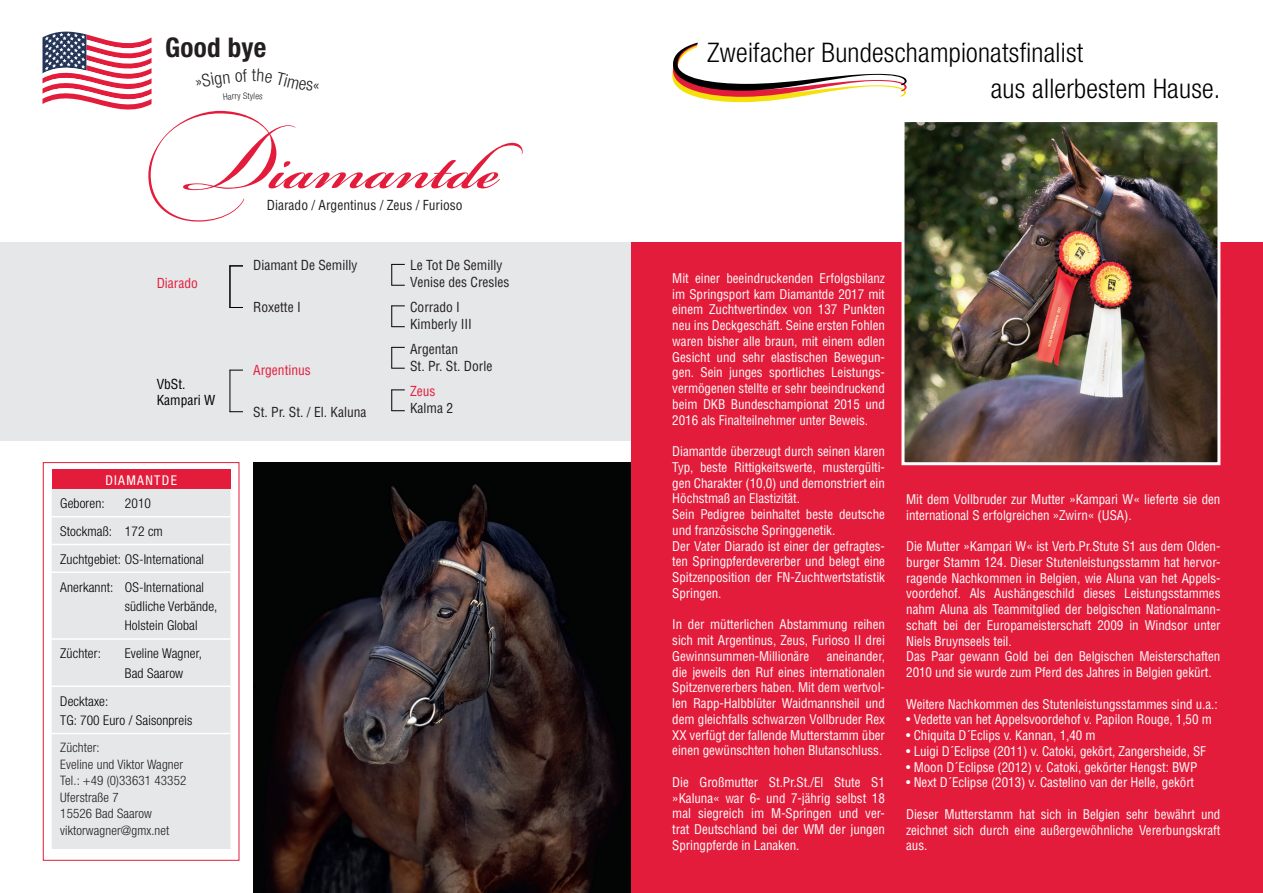
<style>
.page{position:relative;width:1263px;height:893px;background:#fff}
.page>*{position:absolute;margin:0;border:0;box-sizing:border-box;transform-origin:0 0}
.t1{font:600 87.75px "Bickham Script Pro";color:#e41c3b}
.t2{font:700 condensed 27.15px "Helvetica Neue";letter-spacing:.01em;color:#231f20}
.t3{font:300 condensed 27px/36px "Helvetica Neue";letter-spacing:.01em;color:#000}
.t4{font:300 condensed 17.55px "Helvetica Neue";color:#231f20}
.t5{font:300 condensed 13.5px/27.8px "Helvetica Neue";letter-spacing:.01em;color:#000}
.t6{font:condensed 13.5px/16.5px "Helvetica";color:#231f20}
.t7{font:condensed 13.5px "Helvetica";color:#e41c3b}
.t8{font:condensed 13.5px/16.2px "Helvetica";color:#000}
.t9{font:condensed 13.5px "Helvetica Neue";letter-spacing:.1em;color:#fff}
.t10{font:condensed 13.05px/15.8px "Helvetica";letter-spacing:-.005em;color:#fff;text-align:justify}
.t11{font:300 condensed 13.05px/16.5px "Helvetica Neue";letter-spacing:.01em;color:#231f20}
</style>
<div class="page">
<div style="left:0;top:243px;width:631px;height:198px;background:#e6e7e9"></div>
<img style="left:254px;top:462px;width:377px;height:431px">
<div style="left:43px;top:462px;width:196px;height:399px;border:1px solid #e41c3b"></div>
<svg style="left:391px;top:264px;width:14px;height:22px"></svg>
<hr style="left:230px;top:370px;width:1px;height:42px;background:#000">
<svg style="left:230px;top:370px;width:13px;height:1px"></svg>
<svg style="left:230px;top:411px;width:13px;height:1px"></svg>
<hr style="left:230px;top:266px;width:1px;height:42px;background:#000">
<svg style="left:230px;top:265px;width:13px;height:1px"></svg>
<svg style="left:231px;top:307px;width:12px;height:1px"></svg>
<svg style="left:391px;top:305px;width:14px;height:22px"></svg>
<svg style="left:391px;top:347px;width:14px;height:22px"></svg>
<svg style="left:391px;top:389px;width:14px;height:22px"></svg>
<div style="left:631px;top:243px;width:632px;height:650px;background:#e41c3b"></div>
<img style="left:905px;top:123px;width:311px;height:338px">
<div style="left:901px;top:119px;width:319px;height:346px;border:3px solid #fff"></div>
<div style="left:52px;top:470px;width:178px;height:19px;background:#e41c3b"></div>
<div style="left:52px;top:489px;width:178px;height:360px;background:#e6e7e9"></div>
<hr style="left:52px;top:516px;width:178px;height:1px;background:#fff">
<hr style="left:52px;top:544px;width:178px;height:1px;background:#fff">
<hr style="left:52px;top:571px;width:178px;height:2px;background:#fff">
<hr style="left:52px;top:638px;width:178px;height:2px;background:#fff">
<hr style="left:52px;top:685px;width:178px;height:2px;background:#fff">
<hr style="left:52px;top:733px;width:178px;height:1px;background:#fff">
<svg style="left:672px;top:43px;width:235px;height:59px"></svg>
<svg style="left:43px;top:32px;width:109px;height:78px"></svg>
<h2 class="t2" style="left:165px;top:31px;width:103px">Good bye</h2>
<h3 class="t4" style="left:252px;top:65px;width:6px">t</h3>
<h1 class="t1" style="left:132px;top:106px;width:394px">Diamantde</h1>
<p class="t6" style="left:267px;top:197px;width:197px">Diarado / Argentinus / Zeus / Furioso</p>
<p class="t7" style="left:157px;top:274px;width:43px">Diarado</p>
<p class="t8" style="left:157px;top:375px;width:60px">VbSt.<br>Kampari W</p>
<p class="t9" style="left:105px;top:472px;width:73px">DIAMANTDE</p>
<p class="t5" style="left:60px;top:489px;width:46px">Geboren:</p>
<p class="t5" style="left:60px;top:489px;width:145px;text-indent:65px">2010<br>Stockmaß: 172 cm<br>Zuchtgebiet: OS-International<br>Anerkannt: OS-International</p>
<p class="t5" style="left:125px;top:596px;width:94px;line-height:19.5px">südliche Verbände,<br>Holstein Global</p>
<p class="t5" style="left:60px;top:639px;width:42px">Züchter:</p>
<p class="t5" style="left:125px;top:644px;width:79px;line-height:19.5px">Eveline Wagner,<br>Bad Saarow</p>
<p class="t5" style="left:60px;top:691px;width:133px;line-height:19.5px">Decktaxe:<br>TG: 700 Euro / Saisonpreis</p>
<p class="t11" style="left:60px;top:739px;width:128px">Züchter:<br>Eveline und Viktor Wagner<br>Tel.: +49 (0)33631 43352<br>Uferstraße 7<br>15526 Bad Saarow viktorwagner@gmx.net</p>
<p class="t6" style="left:253px;top:257px;width:106px">Diamant De Semilly</p>
<p class="t6" style="left:253px;top:299px;width:49px">Roxette I</p>
<p class="t7" style="left:253px;top:362px;width:59px">Argentinus</p>
<p class="t6" style="left:253px;top:404px;width:115px">St. Pr. St. / El. Kaluna</p>
<p class="t6" style="left:410px;top:257px;width:101px">Le Tot De Semilly<br>Venise des Cresles</p>
<p class="t6" style="left:410px;top:299px;width:63px">Corrado I<br>Kimberly III</p>
<p class="t6" style="left:410px;top:341px;width:84px">Argentan<br>St. Pr. St. Dorle</p>
<p class="t7" style="left:410px;top:383px;width:27px">Zeus</p>
<p class="t6" style="left:410px;top:399px;width:45px">Kalma 2</p>
<h3 class="t3" style="left:991px;top:34px;width:231px;text-indent:-284px">Zweifacher Bundeschampionatsfinalist<br>aus allerbestem Hause.</h3>
<p class="t10" style="left:672px;top:270px;width:214px">Mit einer beeindruckenden Erfolgsbilanz im Springsport kam Diamantde 2017 mit einem Zuchtwertindex von 137 Punkten neu ins Deckgeschäft. Seine ersten Fohlen waren bisher alle braun, mit einem edlen Gesicht und sehr elastischen Bewegun&shy;gen. Sein junges sportliches Leistungs&shy;vermögenen stellte er sehr beeindruckend beim DKB Bundeschampionat 2015 und 2016 als Finalteilnehmer unter Beweis.</p>
<p class="t10" style="left:672px;top:443px;width:214px;text-align:left">Diamantde überzeugt durch seinen klaren Typ, beste Rittigkeitswerte, mustergülti&shy;gen Charakter (10,0) und demonstriert ein Höchstmaß an Elastizität.<br>Sein Pedigree beinhaltet beste deutsche und französische Springgenetik.<br>Der Vater Diarado ist einer der gefragtes&shy;ten Springpferdevererber und belegt eine Spitzenposition der FN-Zuchtwertstatistik Springen.</p>
<p class="t10" style="left:672px;top:616px;width:214px">In der mütterlichen Abstammung reihen sich mit Argentinus, Zeus, Furioso II drei Gewinnsummen-Millionäre</p>
<p class="t10" style="left:672px;top:648px;width:214px;text-indent:154px">aneinander, die jeweils den Ruf eines internationalen Spitzenvererbers haben. Mit dem wertvol&shy;len Rapp-Halbblüter Waidmannsheil und dem gleichfalls schwarzen Vollbruder Rex XX verfügt der fallende Mutterstamm über einen gewünschten hohen Blutanschluss.</p>
<p class="t10" style="left:672px;top:774px;width:214px">Die Großmutter St.Pr.St./El Stute S1 »Kaluna« war 6- und 7-jährig selbst 18 mal siegreich im M-Springen und ver&shy;trat Deutschland bei der WM der jungen Springpferde in Lanaken.</p>
<p class="t10" style="left:906px;top:491px;width:316px">Mit dem Vollbruder zur Mutter »Kampari W« lieferte sie den international S erfolgreichen »Zwirn« (USA).</p>
<p class="t10" style="left:906px;top:538px;width:316px;text-align:left">Die Mutter »Kampari W« ist Verb.Pr.Stute S1 aus dem Olden&shy;burger Stamm 124. Dieser Stutenleistungsstamm hat hervor&shy;ragende Nachkommen in Belgien, wie Aluna van het Appels&shy;voordehof. Als Aushängeschild dieses Leistungsstammes nahm Aluna als Teammitglied der belgischen Nationalmann&shy;schaft bei der Europameisterschaft 2009 in Windsor unter Niels Bruynseels teil.<br>Das Paar gewann Gold bei den Belgischen Meisterschaften 2010 und sie wurde zum Pferd des Jahres in Belgien gekürt.</p>
<p class="t10" style="left:906px;top:696px;width:313px">Weitere Nachkommen des Stutenleistungsstammes sind u.a.:</p>
<p class="t10" style="left:906px;top:712px;width:307px">• Vedette van het Appelsvoordehof v. Papilon Rouge, 1,50 m</p>
<p class="t10" style="left:906px;top:727px;width:191px">• Chiquita D´Eclips v. Kannan, 1,40 m</p>
<p class="t10" style="left:906px;top:743px;width:301px">• Luigi D´Eclipse (2011) v. Catoki, gekört, Zangersheide, SF</p>
<p class="t10" style="left:906px;top:759px;width:293px">• Moon D´Eclipse (2012) v. Catoki, gekörter Hengst: BWP</p>
<p class="t10" style="left:906px;top:775px;width:290px">• Next D´Eclipse (2013) v. Castelino van der Helle, gekört</p>
<p class="t10" style="left:906px;top:806px;width:316px">Dieser Mutterstamm hat sich in Belgien sehr bewährt und zeichnet sich durch eine außergewöhnliche Vererbungskraft aus.</p>
</div>
